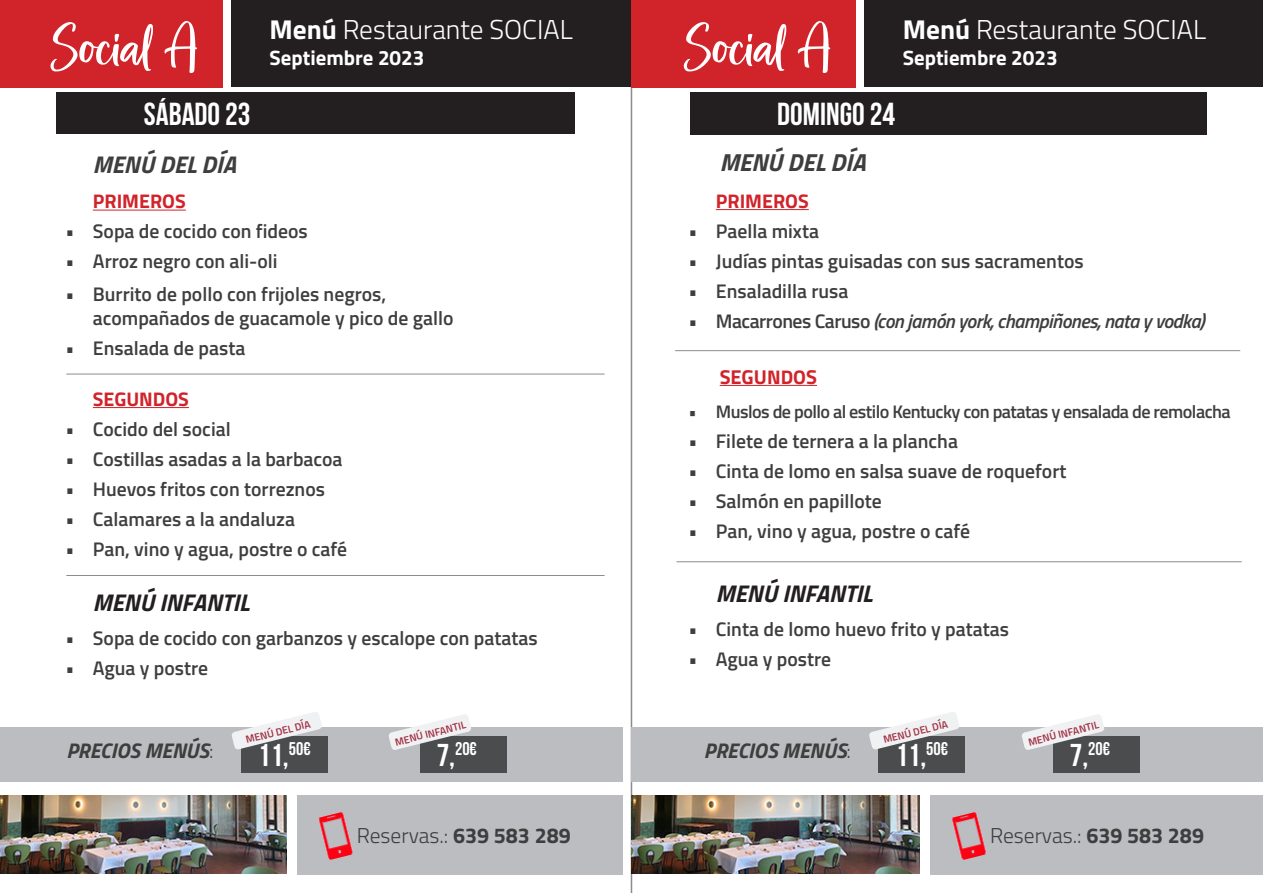
<style>
.page{position:relative;width:1263px;height:893px;background:#fff}
.page>*{position:absolute;margin:0;border:0;box-sizing:border-box;transform-origin:0 0}
.t1{font:51.9px "Astral Sisters";color:#fff}
.t2{font:31.8px "Bebas Neue";color:#fff}
.t3{font:31.5px "Bebas Neue";color:#fff}
.t4{font:300 27.3px "Titillium Web";color:#fff}
.t5{font:italic 700 24.6px "Titillium Web";color:#3e3e3f}
.t6{font:italic 700 24.15px "Titillium Web";color:#231f20}
.t7{font:italic 700 24.15px "Titillium Web";color:#3e3e3f}
.t8{font:300 21.45px "Titillium Web";color:#3e3e3f}
.t9{font:italic 700 21.3px "Titillium Web";color:#3e3e3f}
.t10{font:700 20.85px "Titillium Web";color:#fff}
.t11{font:700 20.1px "Titillium Web";color:#d1232a}
.t12{font:600 19.65px/24px "Titillium Web";color:#3e3e3f}
.t13{font:italic 600 19.65px "Titillium Web";letter-spacing:-.025em;color:#3e3e3f}
.t14{font:700 19.65px "Titillium Web";color:#d1232a}
.t15{font:18.45px "Bebas Neue";color:#fff}
.t16{font:600 18.15px "Titillium Web";letter-spacing:-.03em;color:#3e3e3f}
.t17{font:600 10.35px "Titillium Web";color:#a02c40}
.s1{font-weight:700}
.s2{font-style:normal}
.s3{font-size:19.65px}
.s4{font-weight:300;font-style:normal}
.s5{font-size:31.5px}
</style>
<div class="page">
<hr style="left:93px;top:210px;width:93px;height:1px;background:#d1232a">
<hr style="left:93px;top:407px;width:96px;height:1px;background:#d1232a">
<svg style="left:631px;top:87px;width:611px;height:806px"></svg>
<img style="left:0;top:795px;width:286px;height:79px">
<div style="left:231px;top:0;width:400px;height:87px;background:#231f20"></div>
<div style="left:0;top:0;width:223px;height:88px;background:#d1232a"></div>
<div style="left:0;top:727px;width:622px;height:55px;background:#bcbdc0"></div>
<div style="left:241px;top:736px;width:87px;height:37px;background:#4b4c4d"></div>
<svg style="left:231px;top:712px;width:91px;height:38px"></svg>
<div style="left:420px;top:736px;width:86px;height:37px;background:#4b4c4d"></div>
<svg style="left:388px;top:714px;width:83px;height:36px"></svg>
<div style="left:56px;top:92px;width:519px;height:42px;background:#231f20"></div>
<div style="left:297px;top:795px;width:326px;height:80px;background:#bcbdc0"></div>
<img style="left:318px;top:812px;width:35px;height:48px">
<img style="left:631px;top:795px;width:289px;height:79px">
<div style="left:864px;top:0;width:399px;height:87px;background:#231f20"></div>
<div style="left:631px;top:0;width:225px;height:87px;background:#d1232a"></div>
<div style="left:631px;top:727px;width:632px;height:55px;background:#bcbdc0"></div>
<div style="left:878px;top:736px;width:87px;height:37px;background:#4b4c4d"></div>
<svg style="left:868px;top:711px;width:92px;height:39px"></svg>
<div style="left:1053px;top:736px;width:87px;height:37px;background:#4b4c4d"></div>
<svg style="left:1021px;top:713px;width:84px;height:37px"></svg>
<hr style="left:66px;top:575px;width:538px;height:1px;background:#8a8c8f">
<div style="left:690px;top:92px;width:516px;height:43px;background:#231f20"></div>
<hr style="left:716px;top:209px;width:93px;height:1px;background:#d1232a">
<hr style="left:720px;top:385px;width:47px;height:1px;background:#d1232a">
<hr style="left:767px;top:385px;width:39px;height:1px;background:#d1232a">
<div style="left:930px;top:795px;width:333px;height:80px;background:#bcbdc0"></div>
<img style="left:951px;top:812px;width:35px;height:48px">
<hr style="left:66px;top:374px;width:538px;height:1px;background:#8a8c8f">
<hr style="left:675px;top:350px;width:565px;height:1px;background:#8a8c8f">
<hr style="left:676px;top:561px;width:566px;height:1px;background:#8a8c8f">
<h1 class="t1" style="left:49px;top:10px;width:151px">Social A</h1>
<h3 class="t4" style="left:270px;top:10px;width:305px"><span class="s1">Menú</span> Restaurante SOCIAL</h3>
<p class="t10" style="left:270px;top:42px;width:156px">Septiembre 2023</p>
<h1 class="t1" style="left:682px;top:10px;width:151px">Social A</h1>
<h3 class="t4" style="left:903px;top:10px;width:305px"><span class="s1">Menú</span> Restaurante SOCIAL</h3>
<p class="t10" style="left:903px;top:42px;width:156px">Septiembre 2023</p>
<h2 class="t2" style="left:144px;top:97px;width:108px">SÁBADO 23</h2>
<p class="t7" style="left:93px;top:145px;width:145px">MENÚ DEL DÍA</p>
<p class="t14" style="left:93px;top:186px;width:94px">PRIMEROS</p>
<p class="t12" style="left:66px;top:218px;width:244px">• Sopa de cocido con fideos</p>
<p class="t12" style="left:66px;top:248px;width:214px">• Arroz negro con ali-oli</p>
<p class="t12" style="left:93px;top:281px;width:362px;text-indent:-27px">• Burrito de pollo con frijoles negros, acompañados de guacamole y pico de gallo</p>
<p class="t12" style="left:66px;top:335px;width:181px">• Ensalada de pasta</p>
<p class="t14" style="left:93px;top:384px;width:98px">SEGUNDOS</p>
<p class="t12" style="left:66px;top:416px;width:167px">• Cocido del social</p>
<p class="t12" style="left:66px;top:446px;width:278px">• Costillas asadas a la barbacoa</p>
<p class="t12" style="left:66px;top:476px;width:261px">• Huevos fritos con torreznos</p>
<p class="t12" style="left:66px;top:506px;width:231px">• Calamares a la andaluza</p>
<p class="t12" style="left:66px;top:536px;width:283px">• Pan, vino y agua, postre o café</p>
<p class="t6" style="left:93px;top:583px;width:158px">MENÚ INFANTIL</p>
<p class="t12" style="left:66px;top:625px;width:474px">• Sopa de cocido con garbanzos y escalope con patatas</p>
<p class="t12" style="left:66px;top:655px;width:144px">• Agua y postre</p>
<h2 class="t2" style="left:777px;top:97px;width:119px">DOMINGO 24</h2>
<p class="t5" style="left:720px;top:144px;width:148px">MENÚ DEL DÍA</p>
<p class="t14" style="left:716px;top:186px;width:94px">PRIMEROS</p>
<p class="t12" style="left:689px;top:218px;width:132px">• Paella mixta</p>
<p class="t12" style="left:689px;top:248px;width:397px">• Judías pintas guisadas con sus sacramentos</p>
<p class="t12" style="left:689px;top:278px;width:161px">• Ensaladilla rusa</p>
<p class="t13" style="left:689px;top:306px;width:517px"><span class="s2">• Macarrones Caruso</span> (con jamón york, champiñones, nata y vodka)</p>
<p class="t11" style="left:720px;top:361px;width:99px">SEGU<span class="s3">NDO</span>S</p>
<p class="t16" style="left:689px;top:398px;width:544px">• Muslos de pollo al estilo Kentucky con patatas y ensalada de remolacha</p>
<p class="t12" style="left:689px;top:428px;width:271px">• Filete de ternera a la plancha</p>
<p class="t12" style="left:689px;top:458px;width:379px">• Cinta de lomo en salsa suave de roquefort</p>
<p class="t12" style="left:689px;top:488px;width:195px">• Salmón en papillote</p>
<p class="t12" style="left:689px;top:518px;width:283px">• Pan, vino y agua, postre o café</p>
<p class="t6" style="left:716px;top:574px;width:158px">MENÚ INFANTIL</p>
<p class="t12" style="left:689px;top:616px;width:322px">• Cinta de lomo huevo frito y patatas</p>
<p class="t12" style="left:689px;top:646px;width:144px">• Agua y postre</p>
<p class="t17" style="left:244px;top:732px;width:68px;rotate:-14deg">MENÚ DEL DÍA</p>
<p class="t9" style="left:66px;top:734px;width:149px">PRECIOS MENÚS<span class="s4">:</span></p>
<h3 class="t3" style="left:258px;top:737px;width:54px">11,<sup>50€</sup></h3>
<p class="t17" style="left:393px;top:735px;width:74px;rotate:-14deg">MENÚ INFANTIL</p>
<p class="t15" style="left:437px;top:739px;width:42px"><span class="s5">7,</span>20€</p>
<p class="t17" style="left:882px;top:732px;width:68px;rotate:-14deg">MENÚ DEL DÍA</p>
<p class="t9" style="left:704px;top:734px;width:149px">PRECIOS MENÚS<span class="s4">:</span></p>
<h3 class="t3" style="left:895px;top:737px;width:54px">11,<sup>50€</sup></h3>
<p class="t17" style="left:1027px;top:735px;width:74px;rotate:-14deg">MENÚ INFANTIL</p>
<p class="t15" style="left:1070px;top:739px;width:42px"><span class="s5">7,</span>20€</p>
<p class="t8" style="left:357px;top:820px;width:215px">Reservas.: <span class="s1">639 583 289</span></p>
<p class="t8" style="left:990px;top:820px;width:215px">Reservas.: <span class="s1">639 583 289</span></p>
</div>
